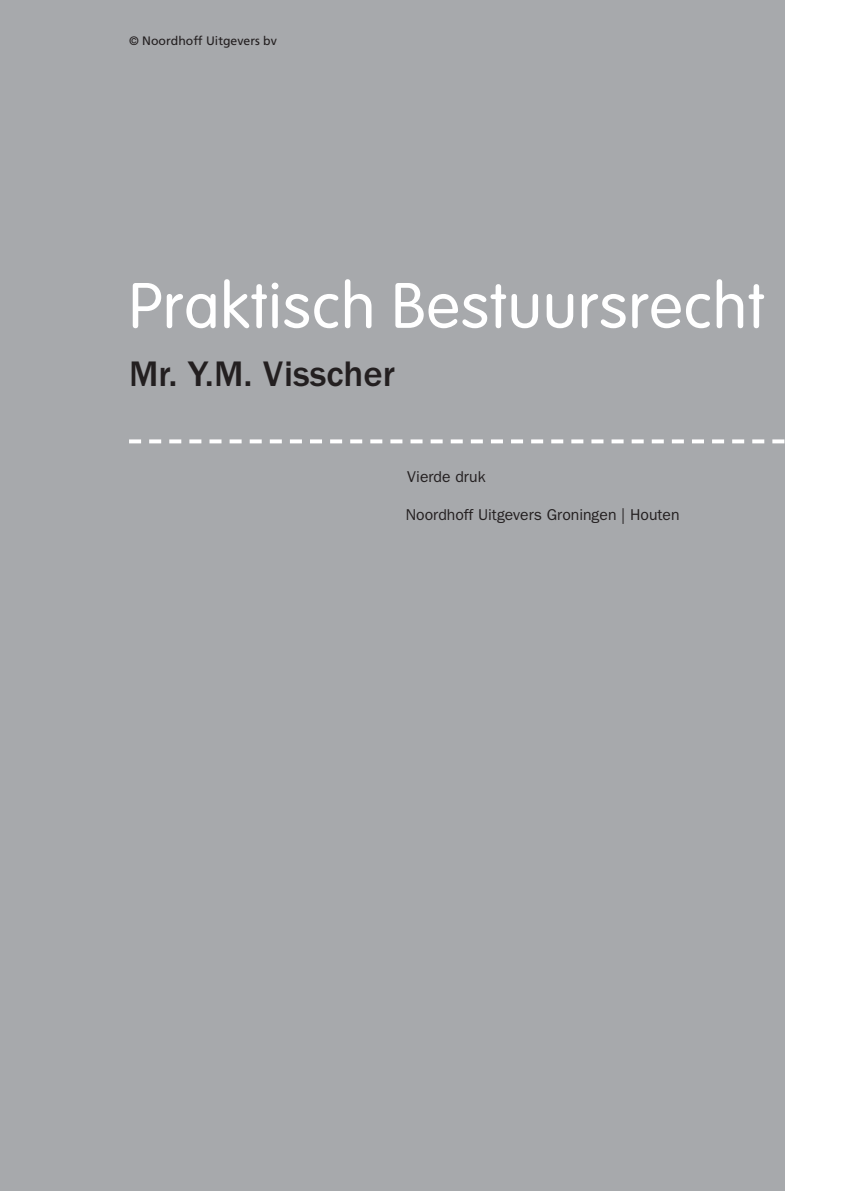
<style>
.page{position:relative;width:844px;height:1191px;background:#fff}
.page>*{position:absolute;margin:0;border:0;box-sizing:border-box;transform-origin:0 0}
.t1{font:300 63px "VAG Rounded";letter-spacing:.02em;color:#fff}
.t2{font:500 36.75px "ITC Franklin Gothic Std";color:#231f20}
.t3{font:15.75px "ITC Franklin Gothic Std";color:#231f20}
.t4{font:12.25px "Frutiger LT Std";color:#231f20}
</style>
<div class="page">
<div style="left:0;top:0;width:784px;height:1191px;background:#a7a9ac"></div>
<svg style="left:129px;top:439px;width:655px;height:4px"></svg>
<p class="t4" style="left:129px;top:34px;width:149px">© Noordhoff Uitgevers bv</p>
<h1 class="t1" style="left:129px;top:279px;width:636px">Praktisch Bestuursrecht</h1>
<h2 class="t2" style="left:129px;top:359px;width:267px">Mr. Y.M. Visscher</h2>
<p class="t3" style="left:407px;top:471px;width:80px">Vierde druk</p>
<p class="t3" style="left:406px;top:509px;width:275px">Noordhoff Uitgevers Groningen | Houten</p>
</div>
